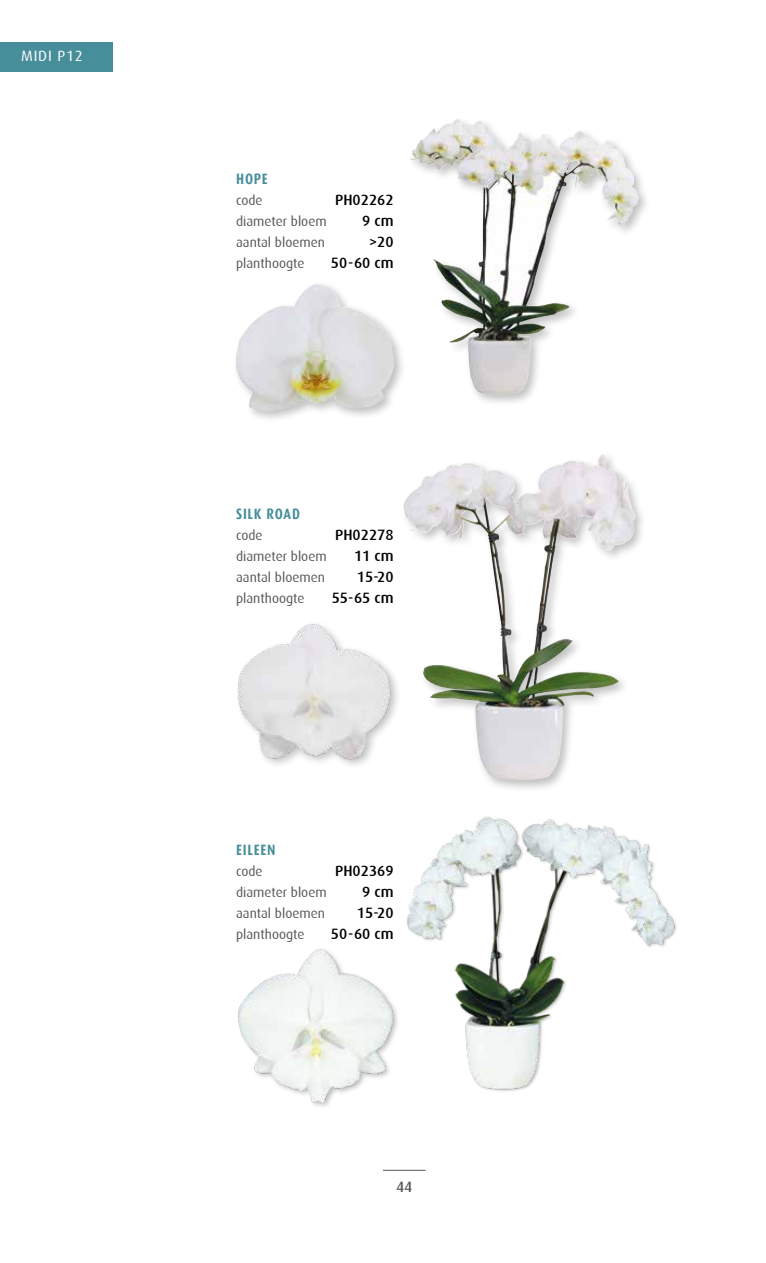
<style>
.page{position:relative;width:766px;height:1263px;background:#fff}
.page>*{position:absolute;margin:0;border:0;box-sizing:border-box;transform-origin:0 0}
.t1{font:500 15px "Dax";color:#000}
.t2{font:700 15px "Dax Condensed";letter-spacing:.05em;color:#468e99}
.t3{font:15px "Dax";letter-spacing:.05em;color:#fff}
.t4{font:500 15px "Dax";color:#575756}
.t5{font:13.5px "Dax";color:#575756}
</style>
<div class="page">
<hr style="left:383px;top:1170px;width:42px;height:1px;background:#575756">
<div style="left:406px;top:116px;width:244px;height:291px;background:#000;opacity:.25"></div>
<img style="left:410px;top:119px;width:73px;height:166px">
<div style="left:232px;top:280px;width:174px;height:143px;background:#000;opacity:.25"></div>
<img style="left:236px;top:284px;width:159px;height:127px">
<div style="left:400px;top:451px;width:247px;height:341px;background:#000;opacity:.25"></div>
<img style="left:403px;top:455px;width:198px;height:87px">
<div style="left:234px;top:621px;width:168px;height:149px;background:#000;opacity:.25"></div>
<img style="left:236px;top:623px;width:158px;height:138px">
<img style="left:407px;top:816px;width:270px;height:275px">
<div style="left:237px;top:947px;width:163px;height:162px;background:#000;opacity:.25"></div>
<img style="left:237px;top:947px;width:156px;height:159px">
<div style="left:0;top:43px;width:112px;height:29px;background:#468e99"></div>
<p class="t3" style="left:21px;top:48px;width:63px">MIDI P12</p>
<p class="t2" style="left:236px;top:171px;width:33px">HOPE</p>
<p class="t5" style="left:236px;top:193px;width:28px">code</p>
<p class="t1" style="left:335px;top:191px;width:60px">PH02262</p>
<p class="t5" style="left:236px;top:214px;width:92px">diameter bloem</p>
<p class="t1" style="left:362px;top:212px;width:33px">9 cm</p>
<p class="t5" style="left:236px;top:235px;width:90px">aantal bloemen</p>
<p class="t1" style="left:369px;top:233px;width:26px">&gt;20</p>
<p class="t5" style="left:236px;top:256px;width:70px">planthoogte</p>
<p class="t1" style="left:331px;top:254px;width:64px">50-60 cm</p>
<p class="t2" style="left:236px;top:506px;width:65px">SILK ROAD</p>
<p class="t5" style="left:236px;top:528px;width:28px">code</p>
<p class="t1" style="left:335px;top:527px;width:60px">PH02278</p>
<p class="t5" style="left:236px;top:549px;width:92px">diameter bloem</p>
<p class="t1" style="left:354px;top:548px;width:41px">11 cm</p>
<p class="t5" style="left:236px;top:570px;width:90px">aantal bloemen</p>
<p class="t1" style="left:357px;top:569px;width:38px">15-20</p>
<p class="t5" style="left:236px;top:591px;width:70px">planthoogte</p>
<p class="t1" style="left:331px;top:590px;width:63px">55-65 cm</p>
<p class="t2" style="left:236px;top:841px;width:41px">EILEEN</p>
<p class="t5" style="left:236px;top:863px;width:28px">code</p>
<p class="t1" style="left:335px;top:862px;width:60px">PH02369</p>
<p class="t5" style="left:236px;top:884px;width:92px">diameter bloem</p>
<p class="t1" style="left:362px;top:883px;width:33px">9 cm</p>
<p class="t5" style="left:236px;top:905px;width:90px">aantal bloemen</p>
<p class="t1" style="left:357px;top:904px;width:38px">15-20</p>
<p class="t5" style="left:236px;top:926px;width:70px">planthoogte</p>
<p class="t1" style="left:331px;top:925px;width:64px">50-60 cm</p>
<p class="t4" style="left:396px;top:1178px;width:18px">44</p>
</div>
